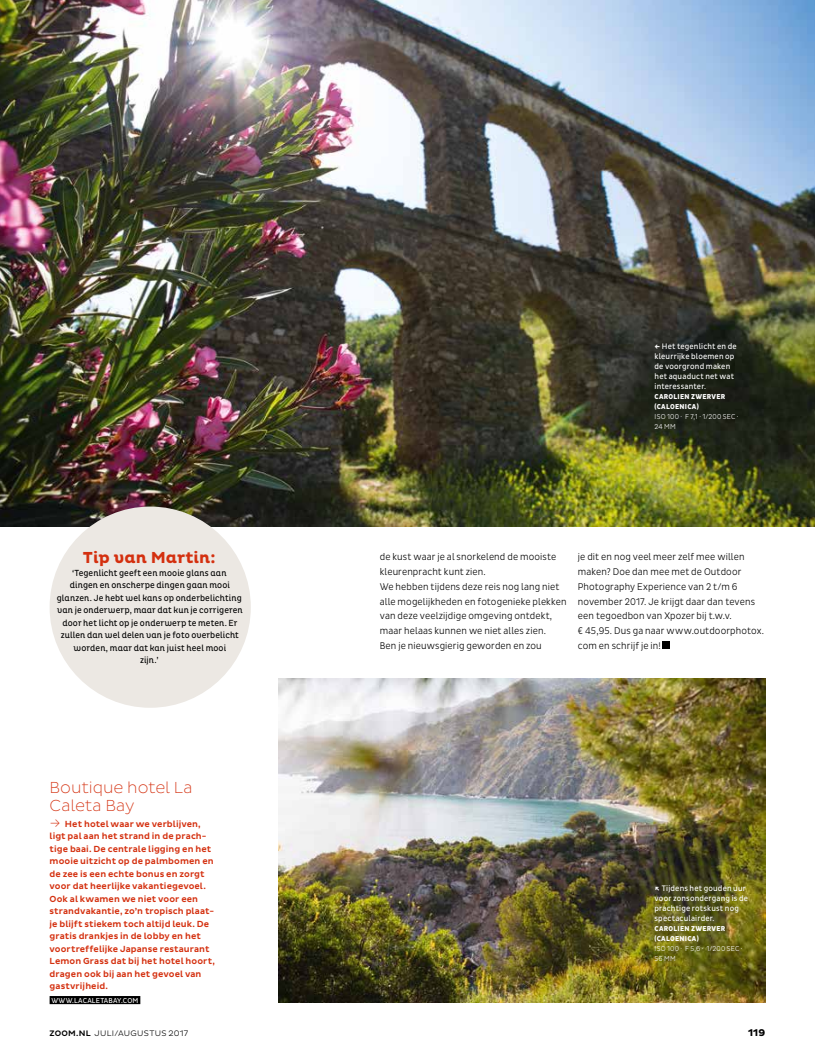
<style>
.page{position:relative;width:815px;height:1063px;background:#fff}
.page>*{position:absolute;margin:0;border:0;box-sizing:border-box;transform-origin:0 0}
.t1{font:200 16.25px/17.5px "Pluto Sans";letter-spacing:-.005em;color:#d4300f}
.t2{font:700 16.25px "Pluto";letter-spacing:-.005em;color:#d4300f}
.t3{font:700 10px "Pluto Sans";color:#000}
.t4{font:300 9.88px/14.8px "Pluto Sans Cond";letter-spacing:.015em;color:#000}
.t5{font:500 9px/12.5px "Pluto Sans";letter-spacing:.01em;color:#d4300f}
.t6{font:9px/12.5px "Pluto Cond";letter-spacing:.01em;color:#000;text-align:center}
.t7{font:8.12px/10px "Pluto Sans Cond";letter-spacing:.02em;color:#fff}
.t8{font:300 8.12px "Pluto Sans";letter-spacing:.035em;color:#000}
.t9{font:800 7.25px/10px "Pluto Sans Cond";letter-spacing:.04em;color:#fff}
.t10{font:300 7.25px/10px "Pluto Sans Cond";letter-spacing:.03em;color:#fff}
.t11{font:7.25px "Pluto Sans Cond";letter-spacing:.02em;color:#fff}
.s1{font-family:"Pluto";font-weight:200;font-size:16.25px}
.s2{font-weight:800}
.s3{font-weight:500}
</style>
<div class="page">
<div style="left:663px;top:642px;width:7px;height:7px;background:#000"></div>
<img style="left:279px;top:678px;width:486px;height:325px">
<img style="left:0;top:0;width:815px;height:526px">
<div style="left:50px;top:507px;width:201px;height:201px;background:#ece8e3;border-radius:50%"></div>
<div style="left:50px;top:996px;width:90px;height:8px;background:#000"></div>
<h1 class="t2" style="left:83px;top:548px;width:134px">Tip van Martin:</h1>
<p class="t6" style="left:57px;top:567px;width:187px">‘Tegenlicht geeft een mooie glans aan<br>dingen en onscherpe dingen gaan mooi glanzen. Je hebt wel kans op onderbelichting van je onderwerp, maar dat kun je corrigeren door het licht op je onderwerp te meten. Er zullen dan wel delen van je foto overbelicht worden, maar dat kan juist heel mooi<br>zijn.’</p>
<h1 class="t1" style="left:50px;top:779px;width:144px">Boutique hotel La<br>Caleta Bay</h1>
<p class="t5" style="left:50px;top:817px;width:167px"><span class="s1">→</span> Het hotel waar we verblijven, ligt pal aan het strand in de prach&shy;tige baai. De centrale ligging en het mooie uitzicht op de palmbomen en de zee is een echte bonus en zorgt voor dat heerlijke vakantiegevoel.<br>Ook al kwamen we niet voor een strandvakantie, zo’n tropisch plaat&shy;je blijft stiekem toch altijd leuk. De gratis drankjes in de lobby en het voortreffelijke Japanse restaurant<br>Lemon Grass dat bij het hotel hoort, dragen ook bij aan het gevoel van gastvrijheid.</p>
<p class="t11" style="left:51px;top:996px;width:89px">WWW.LACALETABAY.COM</p>
<p class="t7" style="left:655px;top:341px;width:84px"><span class="s2">←</span> Het tegenlicht en de kleurrijke bloemen op de voorgrond maken het aquaduct net wat interessanter.</p>
<p class="t9" style="left:655px;top:392px;width:72px">CAROLIEN ZWERVER (CALOENICA)</p>
<p class="t10" style="left:655px;top:411px;width:86px">ISO 100 · F 7,1 · 1/200 SEC ·<br>24 MM</p>
<p class="t4" style="left:380px;top:550px;width:188px">de kust waar je al snorkelend de mooiste kleurenpracht kunt zien.<br>We hebben tijdens deze reis nog lang niet alle mogelijkheden en fotogenieke plekken van deze veelzijdige omgeving ontdekt, maar helaas kunnen we niet alles zien.<br>Ben je nieuwsgierig geworden en zou</p>
<p class="t4" style="left:578px;top:550px;width:188px">je dit en nog veel meer zelf mee willen maken? Doe dan mee met de Outdoor Photography Experience van 2 t/m 6 november 2017. Je krijgt daar dan tevens een tegoedbon van Xpozer bij t.w.v.<br>€ 45,95. Dus ga naar www.outdoorphotox. com en schrijf je in!</p>
<p class="t7" style="left:655px;top:884px;width:95px"><span class="s2">↖</span> Tijdens het gouden uur voor zonsondergang is de prachtige rotskust nog spectaculairder.</p>
<p class="t9" style="left:655px;top:924px;width:72px">CAROLIEN ZWERVER (CALOENICA)</p>
<p class="t10" style="left:655px;top:944px;width:90px">ISO 100 · F 5,6 · 1/200 SEC ·<br>56 MM</p>
<p class="t8" style="left:50px;top:1029px;width:140px"><span class="s3">ZOOM.NL</span> JULI/AUGUSTUS 2017</p>
<p class="t3" style="left:748px;top:1027px;width:19px">119</p>
</div>
